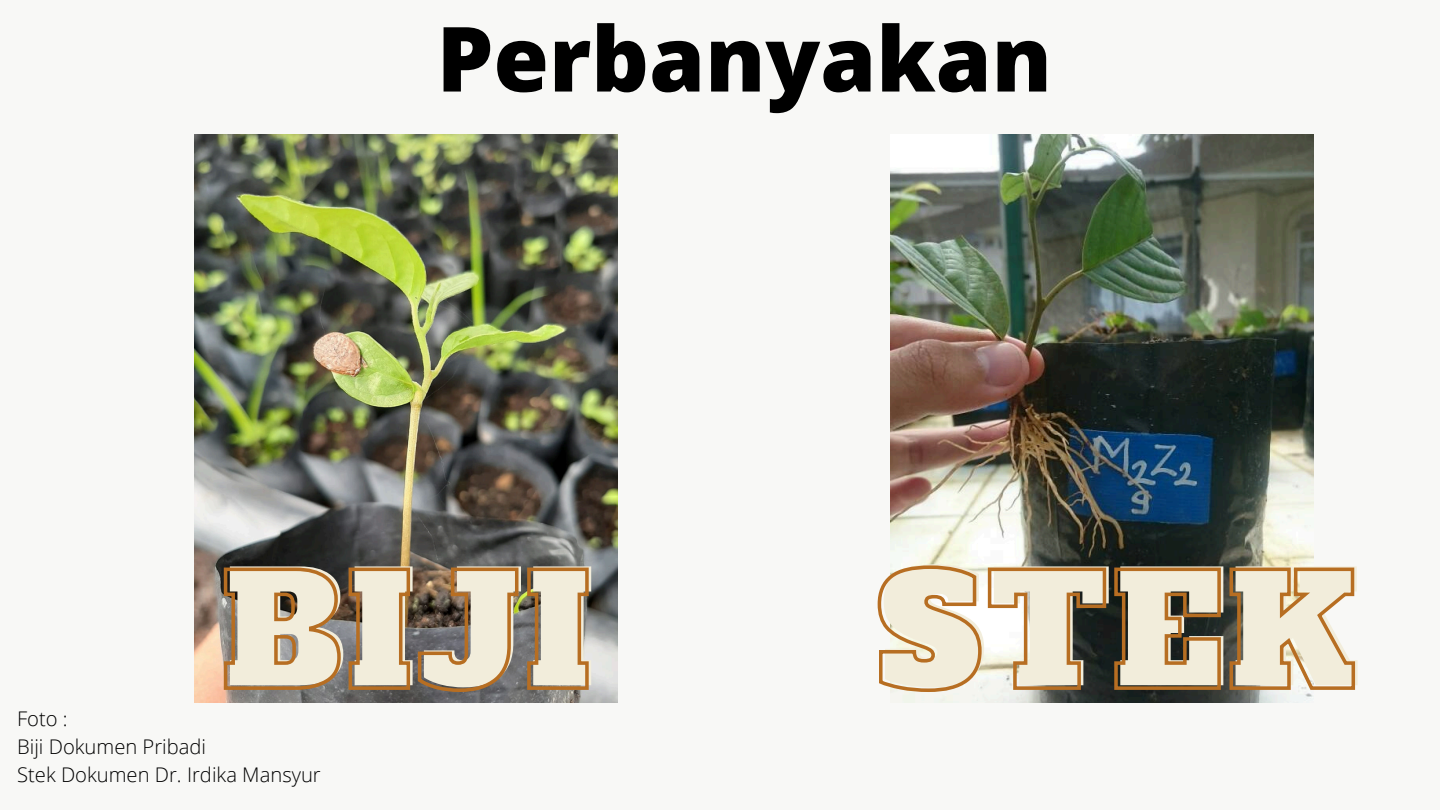
<style>
.page{position:relative;width:1440px;height:810px;background:#f8f8f6}
.page>*{position:absolute;margin:0;border:0;box-sizing:border-box;transform-origin:0 0}
.t1{font:152.7px "Alfa Slab One";letter-spacing:.04em;color:#f2eddb}
.t2{font:800 90px "Open Sans";color:#000}
.t3{font:300 20.2px "Open Sans";color:#000}
</style>
<div class="page">
<img style="left:195px;top:134px;width:423px;height:569px">
<img style="left:890px;top:134px;width:423px;height:569px">
<img style="left:222px;top:566px;width:368px;height:128px">
<svg style="left:877px;top:564px;width:106px;height:130px"></svg>
<svg style="left:986px;top:566px;width:370px;height:126px"></svg>
<h2 class="t2" style="left:437px;top:-5px;width:617px">Perbanyakan</h2>
<p class="t3" style="left:17px;top:705px;width:52px">Foto :</p>
<h1 class="t1" style="left:227px;top:527px;width:369px">BIJI</h1>
<h1 class="t1" style="left:882px;top:527px;width:479px">STEK</h1>
<p class="t3" style="left:17px;top:733px;width:191px">Biji Dokumen Pribadi</p>
<p class="t3" style="left:17px;top:761px;width:305px">Stek Dokumen Dr. Irdika Mansyur</p>
</div>
